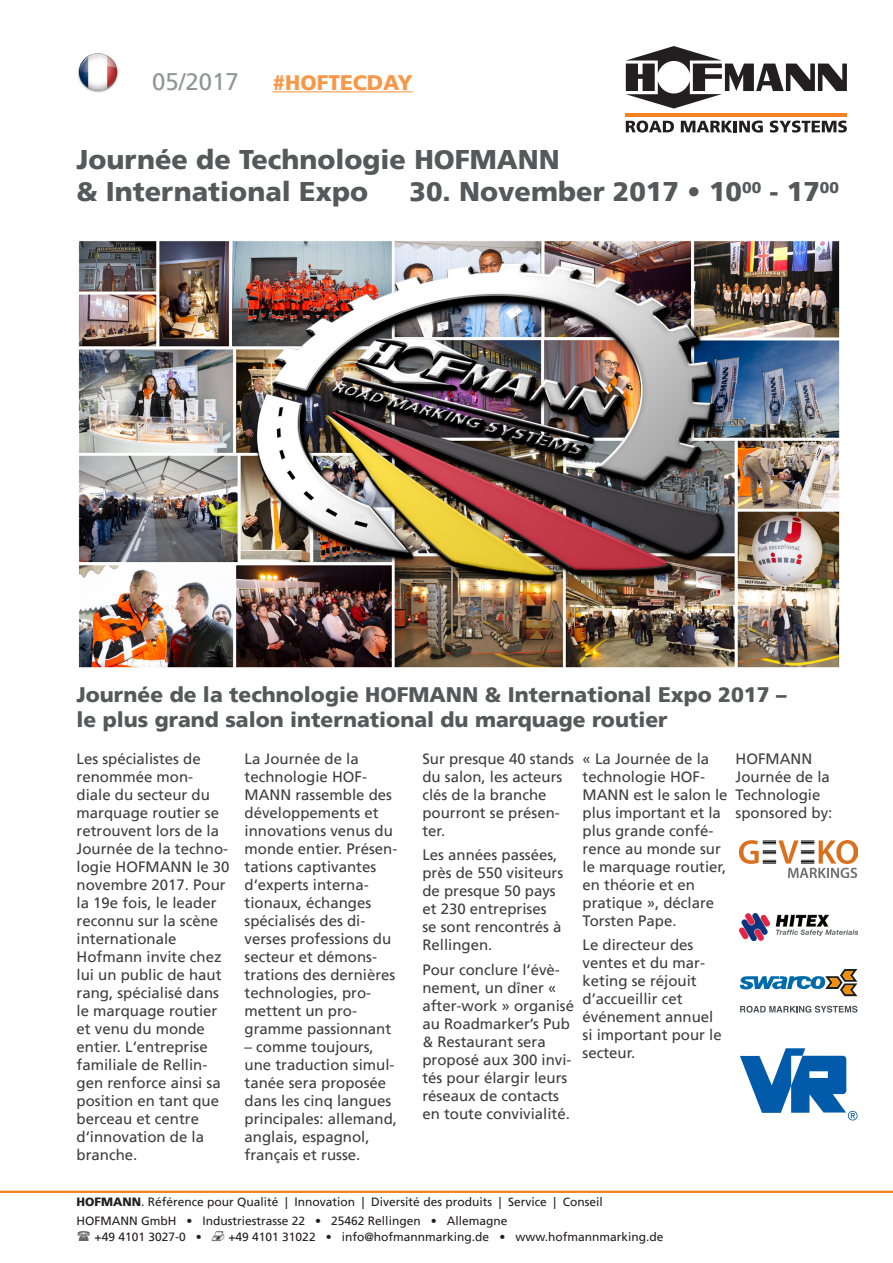
<style>
.page{position:relative;width:893px;height:1263px;background:#fff}
.page>*{position:absolute;margin:0;border:0;box-sizing:border-box;transform-origin:0 0}
.t1{font:900 27px/32.4px "Frutiger";color:#57585a}
.t2{font:24px "Frutiger";color:#939598}
.t3{font:900 21px/25.2px "Frutiger";color:#57585a}
.t4{font:900 21px "Frutiger";color:#f79848}
.t5{font:15px/18px "Frutiger";color:#3e3e3f}
.t6{font:12px "Frutiger";color:#231f20}
.s1{font-weight:900}
.s2{font-family:"Mar Vo Sym";font-size:13.5px}
</style>
<div class="page">
<hr style="left:272px;top:91px;width:141px;height:1px;background:#f79848">
<hr style="left:626px;top:113px;width:221px;height:3px;background:#f58220">
<svg style="left:626px;top:46px;width:221px;height:63px"></svg>
<svg style="left:626px;top:121px;width:48px;height:12px"></svg>
<svg style="left:681px;top:121px;width:82px;height:12px"></svg>
<svg style="left:770px;top:121px;width:77px;height:12px"></svg>
<hr style="left:0;top:1191px;width:893px;height:2px;background:#f58220">
<img style="left:78px;top:53px;width:41px;height:40px">
<img style="left:78px;top:241px;width:762px;height:427px">
<img style="left:740px;top:913px;width:117px;height:28px">
<img style="left:740px;top:840px;width:117px;height:38px">
<svg style="left:740px;top:1048px;width:117px;height:72px"></svg>
<svg style="left:740px;top:1006px;width:117px;height:7px"></svg>
<svg style="left:740px;top:969px;width:117px;height:27px"></svg>
<p class="t2" style="left:152px;top:67px;width:88px">05/2017</p>
<p class="t4" style="left:272px;top:70px;width:142px">#HOFTECDAY</p>
<p class="t1" style="left:77px;top:143px;width:485px">Journée de Technologie HOFMANN &amp; International Expo</p>
<p class="t1" style="left:409px;top:176px;width:431px">30. November 2017 • 10<sup>00</sup> - 17<sup>00</sup></p>
<p class="t3" style="left:77px;top:682px;width:711px">Journée de la technologie HOFMANN &amp; International Expo 2017 – le plus grand salon international du marquage routier</p>
<p class="t5" style="left:77px;top:750px;width:155px">Les spécialistes de renommée mon&shy;diale du secteur du marquage routier se retrouvent lors de la<br>Journée de la techno&shy;logie HOFMANN le 30 novembre 2017. Pour la 19e fois, le leader reconnu sur la scène internationale<br>Hofmann invite chez lui un public de haut rang, spécialisé dans le marquage routier et venu du monde entier. L‘entreprise familiale de Rellin&shy;gen renforce ainsi sa position en tant que berceau et centre d‘innovation de la branche.</p>
<p class="t5" style="left:244px;top:750px;width:154px">La Journée de la technologie HOF-<br>MANN rassemble des développements et innovations venus du monde entier. Présen&shy;tations captivantes d‘experts interna&shy;tionaux, échanges spécialisés des di&shy;verses professions du secteur et démons&shy;trations des dernières technologies, pro&shy;mettent un pro&shy;gramme passionnant</p>
<p class="t5" style="left:422px;top:750px;width:153px">Sur presque 40 stands du salon, les acteurs clés de la branche pourront se présen&shy;ter.</p>
<p class="t5" style="left:422px;top:846px;width:142px">Les années passées, près de 550 visiteurs de presque 50 pays et 230 entreprises se sont rencontrés à<br>Rellingen.</p>
<p class="t5" style="left:422px;top:960px;width:153px">Pour conclure l‘évè&shy;nement, un dîner « after-work » organisé au Roadmarker’s Pub &amp; Restaurant sera proposé aux 300 invi&shy;tés pour élargir leurs réseaux de contacts en toute convivialité.</p>
<p class="t5" style="left:583px;top:750px;width:147px">« La Journée de la technologie HOF-<br>MANN est le salon le plus important et la plus grande confé&shy;rence au monde sur le marquage routier, en théorie et en pratique », déclare<br>Torsten Pape.</p>
<p class="t5" style="left:583px;top:936px;width:141px">Le directeur des ventes et du mar&shy;keting se réjouit d’accueillir cet événement annuel si important pour le secteur.</p>
<p class="t5" style="left:736px;top:750px;width:98px">HOFMANN<br>Journée de la<br>Technologie sponsored by:</p>
<p class="t5" style="left:244px;top:1038px;width:154px">– comme toujours, une traduction simul&shy;tanée sera proposée dans les cinq langues principales: allemand, anglais, espagnol, français et russe.</p>
<p class="t6" style="left:77px;top:1194px;width:528px"><span class="s1">HOFMANN</span>. Référence pour Qualité | Innovation | Diversité des produits | Service | Conseil</p>
<p class="t6" style="left:77px;top:1214px;width:432px">HOFMANN GmbH • Industriestrasse 22 • 25462 Rellingen • Allemagne</p>
<p class="t6" style="left:95px;top:1230px;width:570px">+49 4101 3027-0 • <span class="s2">v</span> +49 4101 31022 • info@hofmannmarking.de • www.hofmannmarking.de</p>
</div>
